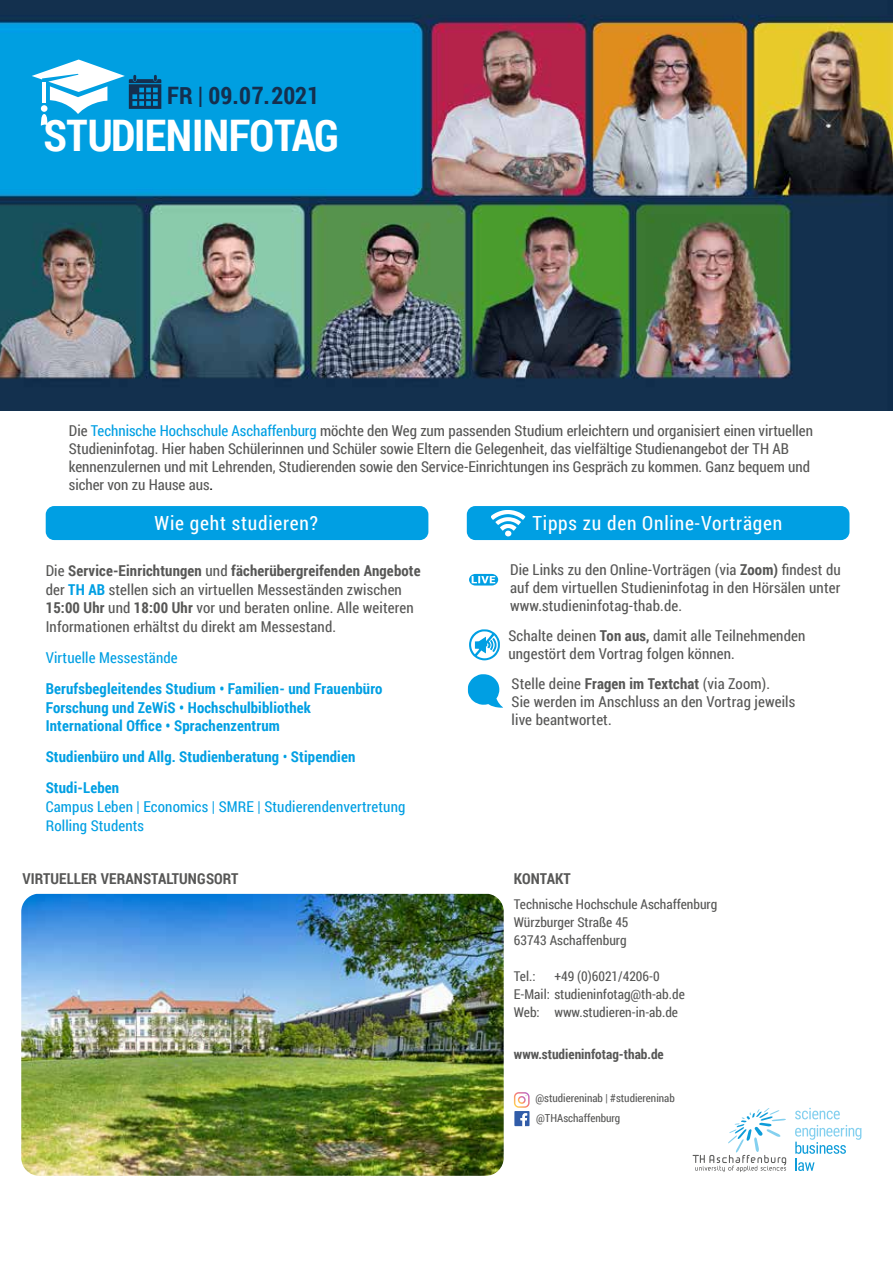
<style>
.page{position:relative;width:893px;height:1263px;background:#fff}
.page>*{position:absolute;margin:0;border:0;box-sizing:border-box;transform-origin:0 0}
.t1{font:700 43.5px "Roboto Condensed";letter-spacing:-.015em;color:#fff}
.t2{font:700 24px "Roboto Condensed";color:#152f4e}
.t3{font:19.5px "Roboto Condensed";letter-spacing:.04em;color:#fff}
.t4{font:15px/18px "Roboto Condensed";color:#575756}
.t5{font:700 15px/18.8px "Roboto Condensed";letter-spacing:.01em;color:#009fe3}
.t6{font:15px/18.8px "Roboto Condensed";letter-spacing:.01em;color:#009fe3}
.t7{font:700 15px "Roboto Condensed";letter-spacing:.01em;color:#575756}
.t8{font:13.5px/18px "Roboto Condensed";color:#575756}
.t9{font:700 13.5px "Roboto Condensed";color:#575756}
.t10{font:11.1px "Roboto Condensed";color:#575756}
.s1{color:#009fe3}
.s2{color:#000}
.s3{font-weight:700}
.s4{font-weight:700;color:#009fe3}
.s5{font-weight:400}
</style>
<div class="page">
<img style="left:0;top:0;width:893px;height:410px">
<div style="left:46px;top:506px;width:382px;height:34px;background:#009fe3;border-radius:9px"></div>
<div style="left:467px;top:506px;width:382px;height:34px;background:#009fe3;border-radius:9px"></div>
<svg style="left:491px;top:510px;width:34px;height:26px"></svg>
<svg style="left:469px;top:629px;width:31px;height:31px"></svg>
<svg style="left:469px;top:574px;width:29px;height:11px"></svg>
<svg style="left:514px;top:1092px;width:16px;height:34px"></svg>
<img style="left:21px;top:894px;width:483px;height:282px">
<svg style="left:468px;top:674px;width:35px;height:34px"></svg>
<svg style="left:693px;top:1108px;width:93px;height:64px"></svg>
<svg style="left:795px;top:1108px;width:45px;height:11px"></svg>
<svg style="left:795px;top:1125px;width:66px;height:46px"></svg>
<svg style="left:32px;top:60px;width:129px;height:66px"></svg>
<h2 class="t2" style="left:167px;top:79px;width:154px">FR | 09.07.2021</h2>
<h1 class="t1" style="left:44px;top:105px;width:297px">STUDIENINFOTAG</h1>
<p class="t4" style="left:69px;top:421px;width:746px">Die <span class="s1">Technische Hochschule Aschaffenburg</span> möchte den Weg zum passenden Studium erleichtern und organisiert einen virtuellen Studieninfotag. Hier haben Schülerinnen und Schüler sowie Eltern die Gelegenheit, das vielfältige Studienangebot der TH AB kennenzulernen und mit Lehrenden, Studierenden sowie den Service-Einrichtungen ins Gespräch zu kommen. Ganz bequem und sicher von zu Hause aus<span class="s2">.</span></p>
<h3 class="t3" style="left:155px;top:510px;width:165px">Wie geht studieren?</h3>
<p class="t4" style="left:46px;top:560px;width:376px;line-height:18.8px">Die <span class="s3">Service-Einrichtungen</span> und <span class="s3">fächerübergreifenden Angebote </span>der <span class="s4">TH AB</span> stellen sich an virtuellen Messeständen zwischen <span class="s3">15:00 Uhr</span> und <span class="s3">18:00 Uhr</span> vor und beraten online. Alle weiteren Informationen erhältst du direkt am Messestand.</p>
<p class="t6" style="left:46px;top:648px;width:134px">Virtuelle Messestände</p>
<p class="t5" style="left:46px;top:678px;width:338px">Berufsbegleitendes Studium • Familien- und Frauenbüro<br>Forschung und ZeWiS • Hochschulbibliothek<br>International Office • Sprachenzentrum</p>
<p class="t5" style="left:46px;top:741px;width:311px;line-height:30.9px">Studienbüro und Allg. Studienberatung <span class="s5">•</span> Stipendien<br>Studi-Leben</p>
<p class="t6" style="left:46px;top:796px;width:361px">Campus Leben | Economics | SMRE | Studierendenvertretung<br>Rolling Students</p>
<h3 class="t3" style="left:532px;top:510px;width:251px">Tipps zu den Online-Vorträgen</h3>
<p class="t4" style="left:510px;top:560px;width:332px;text-align:justify">Die Links zu den Online-Vorträgen (via <span class="s3">Zoom)</span> findest du auf dem virtuellen Studieninfotag in den Hörsälen unter www.studieninfotag-thab.de.</p>
<p class="t4" style="left:508px;top:626px;width:298px">Schalte deinen <span class="s3">Ton aus,</span> damit alle Teilnehmenden ungestört dem Vortrag folgen können.</p>
<p class="t4" style="left:512px;top:674px;width:285px">Stelle deine <span class="s3">Fragen im Textchat</span> (via Zoom).<br>Sie werden im Anschluss an den Vortrag jeweils live beantwortet.</p>
<p class="t7" style="left:22px;top:868px;width:217px">VIRTUELLER VERANSTALTUNGSORT</p>
<p class="t7" style="left:514px;top:868px;width:59px">KONTAKT</p>
<p class="t8" style="left:514px;top:894px;width:205px">Technische Hochschule Aschaffenburg<br>Würzburger Straße 45<br>63743 Aschaffenburg</p>
<p class="t8" style="left:514px;top:966px;width:23px">Tel.:</p>
<p class="t8" style="left:514px;top:966px;width:172px;text-indent:40px">+49 (0)6021/4206-0<br>E-Mail: studieninfotag@th-ab.de<br>Web: www.studieren-in-ab.de</p>
<p class="t9" style="left:514px;top:1044px;width:151px">www.studieninfotag-thab.de</p>
<p class="t10" style="left:535px;top:1090px;width:141px">@studiereninab | #studiereninab</p>
<p class="t10" style="left:536px;top:1110px;width:86px">@THAschaffenburg</p>
</div>
